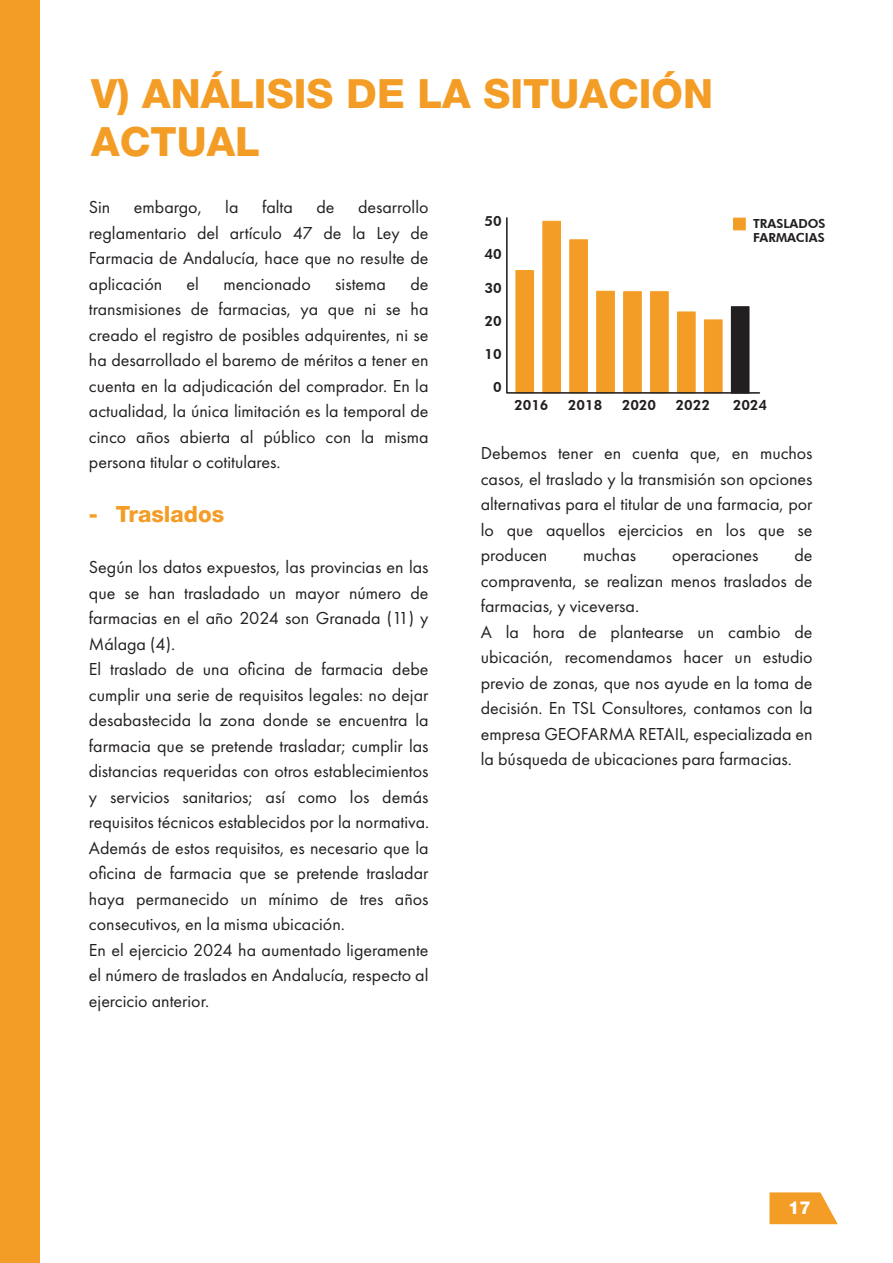
<style>
.page{position:relative;width:893px;height:1263px;background:#fff}
.page>*{position:absolute;margin:0;border:0;box-sizing:border-box;transform-origin:0 0}
.t1{font:800 40.5px/48.6px "Helvetica Neue";color:#f39d26}
.t2{font:800 22.5px "Helvetica Neue";color:#f39d26}
.t3{font:18px/25.5px "Futura PT";color:#231f20;text-align:justify}
.t4{font:800 18px "Helvetica Neue";color:#fff}
.t5{font:800 14.1px "Futura BT";color:#231f20}
.t6{font:800 12.45px/14.1px "Futura BT";color:#231f20}
</style>
<div class="page">
<div style="left:0;top:0;width:40px;height:1263px;background:#f39d26"></div>
<svg style="left:769px;top:1192px;width:69px;height:32px;background:#f4ab46"></svg>
<svg style="left:506px;top:217px;width:254px;height:177px"></svg>
<div style="left:733px;top:218px;width:13px;height:12px;background:#f39d26;border:1px solid #f49e26"></div>
<h1 class="t1" style="left:91px;top:70px;width:623px">V) ANÁLISIS DE LA SITUACIÓN<br>ACTUAL</h1>
<p class="t3" style="left:89px;top:194px;width:23px">Sin</p>
<p class="t3" style="left:134px;top:194px;width:69px">embargo,</p>
<p class="t3" style="left:225px;top:194px;width:15px">la</p>
<p class="t3" style="left:262px;top:194px;width:32px">falta</p>
<p class="t3" style="left:316px;top:194px;width:20px">de</p>
<p class="t3" style="left:89px;top:194px;width:341px;text-indent:269px">desarrollo reglamentario del artículo 47 de la Ley de Farmacia de Andalucía, hace que no resulte de aplicación</p>
<p class="t3" style="left:89px;top:271px;width:341px;text-indent:321px">de transmisiones de farmacias, ya que ni se ha creado el registro de posibles adquirentes, ni se ha desarrollado el baremo de méritos a tener en cuenta en la adjudicación del comprador. En la actualidad, la única limitación es la temporal de cinco años abierta al público con la misma persona titular o cotitulares.</p>
<p class="t2" style="left:89px;top:497px;width:137px">- Traslados</p>
<p class="t3" style="left:89px;top:554px;width:342px;text-align:left">Según los datos expuestos, las provincias en las que se han trasladado un mayor número de farmacias en el año 2024 son Granada (11) y Málaga (4).<br>El traslado de una oficina de farmacia debe cumplir una serie de requisitos legales: no dejar desabastecida la zona donde se encuentra la farmacia que se pretende trasladar; cumplir las distancias requeridas con otros establecimientos y servicios sanitarios; así como los demás requisitos técnicos establecidos por la normativa.<br>Además de estos requisitos, es necesario que la oficina de farmacia que se pretende trasladar haya permanecido un mínimo de tres años consecutivos, en la misma ubicación.<br>En el ejercicio 2024 ha aumentado ligeramente el número de traslados en Andalucía, respecto al ejercicio anterior.</p>
<p class="t3" style="left:187px;top:271px;width:14px">el</p>
<p class="t3" style="left:223px;top:271px;width:89px">mencionado</p>
<p class="t3" style="left:335px;top:271px;width:52px">sistema</p>
<p class="t5" style="left:484px;top:213px;width:19px">50</p>
<p class="t5" style="left:484px;top:246px;width:19px">40</p>
<p class="t5" style="left:484px;top:279px;width:19px">30</p>
<p class="t5" style="left:484px;top:312px;width:19px">20</p>
<p class="t5" style="left:484px;top:345px;width:19px">10</p>
<p class="t5" style="left:493px;top:379px;width:10px">0</p>
<p class="t6" style="left:753px;top:217px;width:74px">TRASLADOS<br>FARMACIAS</p>
<p class="t5" style="left:514px;top:397px;width:36px">2016</p>
<p class="t5" style="left:568px;top:397px;width:36px">2018</p>
<p class="t5" style="left:622px;top:397px;width:36px">2020</p>
<p class="t5" style="left:676px;top:397px;width:36px">2022</p>
<p class="t5" style="left:733px;top:397px;width:36px">2024</p>
<p class="t3" style="left:481px;top:440px;width:333px">Debemos tener en cuenta que, en muchos casos, el traslado y la transmisión son opciones alternativas para el titular de una farmacia, por lo que aquellos ejercicios en los que se producen</p>
<p class="t3" style="left:481px;top:542px;width:333px;text-align:left;text-indent:314px">de compraventa, se realizan menos traslados de farmacias, y viceversa.<br>A la hora de plantearse un cambio de ubicación, recomendamos hacer un estudio previo de zonas, que nos ayude en la toma de decisión. En TSL Consultores, contamos con la empresa GEOFARMA RETAIL, especializada en la búsqueda de ubicaciones para farmacias.</p>
<p class="t3" style="left:583px;top:542px;width:54px">muchas</p>
<p class="t3" style="left:672px;top:542px;width:88px">operaciones</p>
<p class="t4" style="left:788px;top:1193px;width:24px">17</p>
</div>
